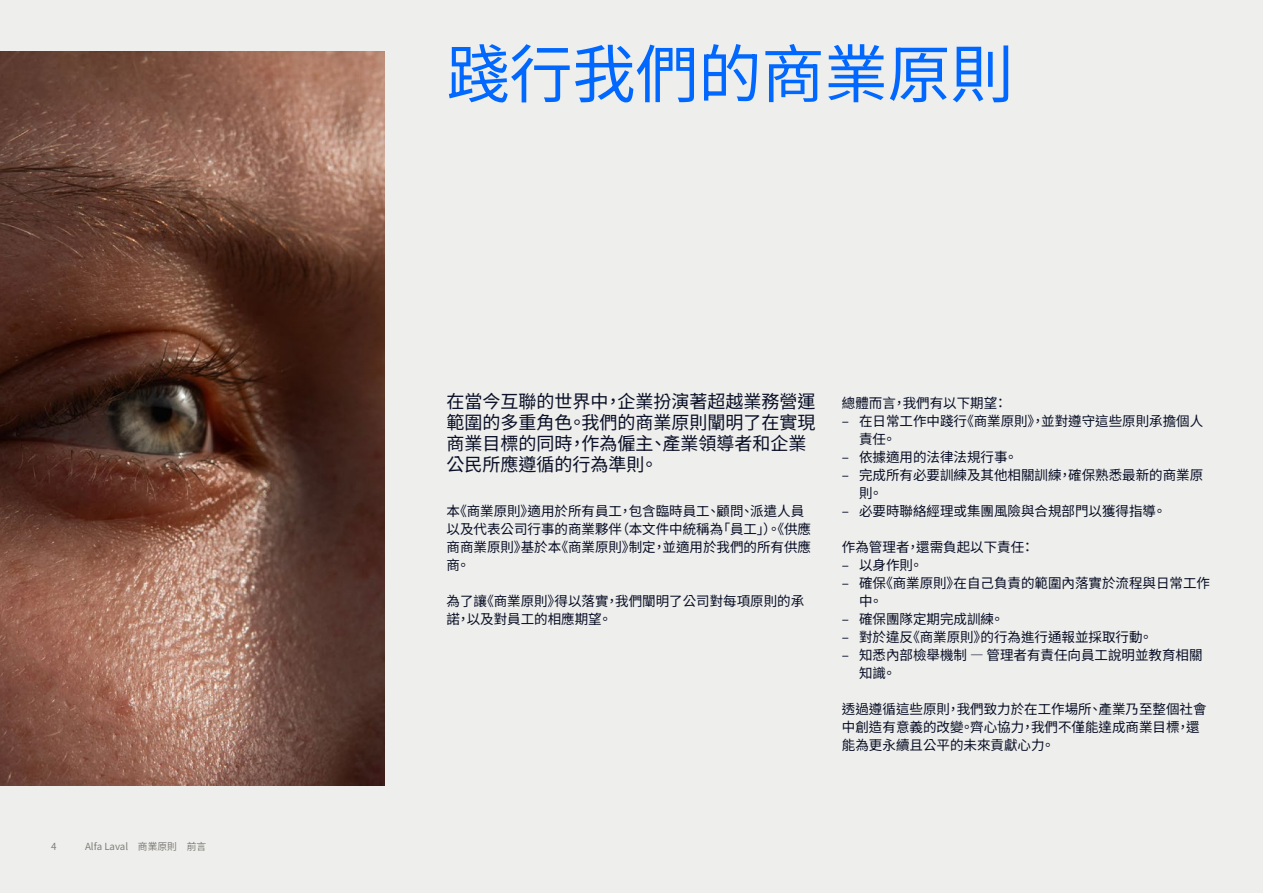
<style>
.page{position:relative;width:1263px;height:893px;background:#eeeeec}
.page>*{position:absolute;margin:0;border:0;box-sizing:border-box;transform-origin:0 0}
.t1{font:63px "Noto Sans TC";color:#0068ff}
.t2{font:18px/21px "Noto Sans TC";color:#0b1128}
.t3{font:13.5px/18px "Noto Sans TC";color:#0b1128}
.t4{font:9.75px "Noto Sans TC";color:#7f7e79}
</style>
<div class="page">
<img style="left:0;top:51px;width:384px;height:735px">
<p class="t4" style="left:51px;top:841px;width:7px">4</p>
<p class="t4" style="left:85px;top:841px;width:123px">Alfa Laval 商業原則 前言</p>
<h1 class="t1" style="left:446px;top:39px;width:569px">踐行我們的商業原則</h1>
<h2 class="t2" style="left:446px;top:391px;width:371px">在當今互聯的世界中，企業扮演著超越業務營運範圍的多重角色。我們的商業原則闡明了在實現商業目標的同時，作為僱主、產業領導者和企業公民所應遵循的行為準則。</h2>
<p class="t3" style="left:446px;top:502px;width:366px">本《商業原則》適用於所有員工，包含臨時員工、顧問、派遣人員以及代表公司行事的商業夥伴（本文件中統稱為「員工」）。《供應商商業原則》基於本《商業原則》制定，並適用於我們的所有供應商。</p>
<p class="t3" style="left:446px;top:592px;width:359px">為了讓《商業原則》得以落實，我們闡明了公司對每項原則的承諾，以及對員工的相應期望。</p>
<p class="t3" style="left:842px;top:394px;width:167px">總體而言，我們有以下期望：</p>
<p class="t3" style="left:859px;top:412px;width:346px;text-indent:-17px">– 在日常工作中踐行《商業原則》，並對遵守這些原則承擔個人責任。</p>
<p class="t3" style="left:842px;top:448px;width:177px">– 依據適用的法律法規行事。</p>
<p class="t3" style="left:859px;top:466px;width:346px;text-indent:-17px">– 完成所有必要訓練及其他相關訓練，確保熟悉最新的商業原則。</p>
<p class="t3" style="left:842px;top:502px;width:326px">– 必要時聯絡經理或集團風險與合規部門以獲得指導。</p>
<p class="t3" style="left:842px;top:538px;width:194px">作為管理者，還需負起以下責任：</p>
<p class="t3" style="left:842px;top:556px;width:83px">– 以身作則。</p>
<p class="t3" style="left:859px;top:574px;width:352px;text-indent:-17px">– 確保《商業原則》在自己負責的範圍內落實於流程與日常工作中。</p>
<p class="t3" style="left:842px;top:610px;width:164px">– 確保團隊定期完成訓練。</p>
<p class="t3" style="left:842px;top:628px;width:312px">– 對於違反《商業原則》的行為進行通報並採取行動。</p>
<p class="t3" style="left:859px;top:646px;width:345px;text-indent:-17px">– 知悉內部檢舉機制 — 管理者有責任向員工說明並教育相關知識。</p>
<p class="t3" style="left:842px;top:700px;width:366px">透過遵循這些原則，我們致力於在工作場所、產業乃至整個社會中創造有意義的改變。齊心協力，我們不僅能達成商業目標，還能為更永續且公平的未來貢獻心力。</p>
</div>
